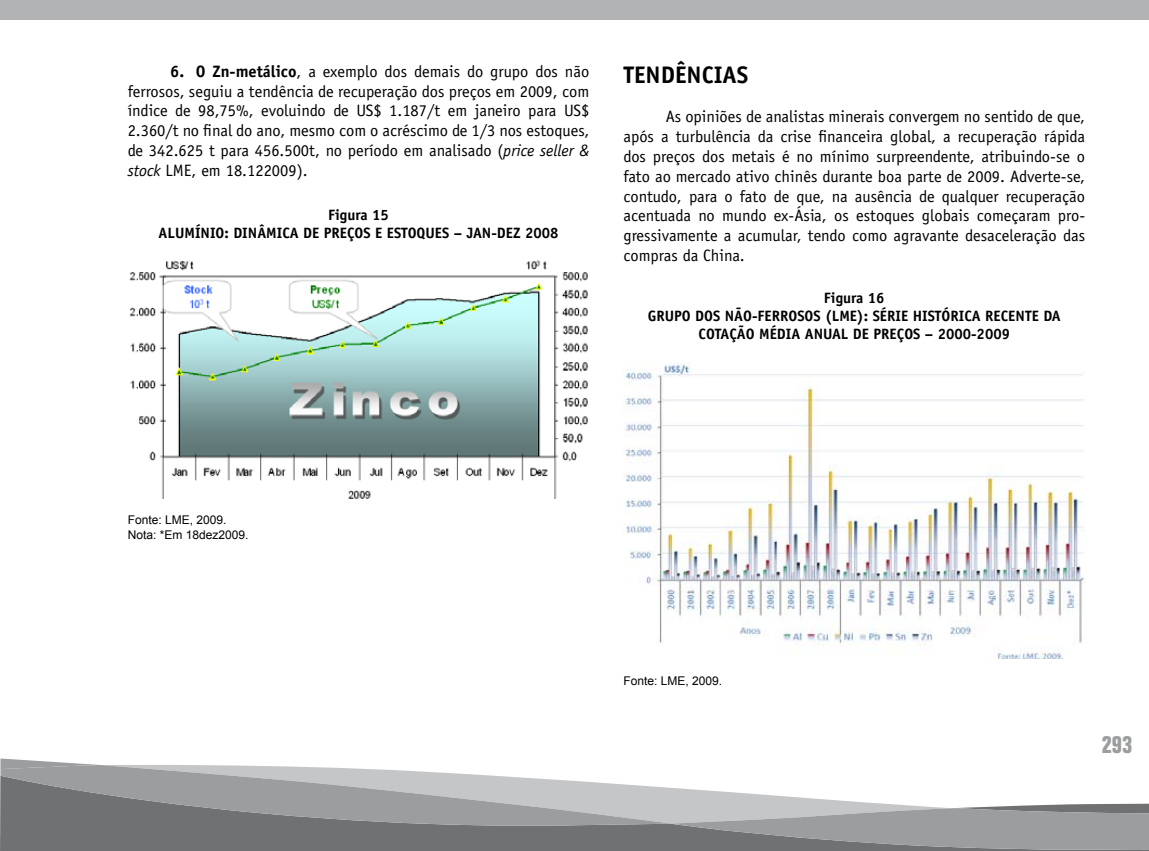
<style>
.page{position:relative;width:1149px;height:851px;background:#fff}
.page>*{position:absolute;margin:0;border:0;box-sizing:border-box;transform-origin:0 0}
.t1{font:700 24px "Officina Sans";color:#000}
.t2{font:700 condensed 24px "Folio";color:#9c9d9f}
.t3{font:16.5px/19.8px "Officina Sans";color:#000;text-align:justify}
.t4{font:700 15px/18px "Officina Sans";color:#000;text-align:center}
.t5{font:12px/14.4px "Arial";color:#000}
.s1{font-weight:700}
.s2{font-style:italic}
</style>
<div class="page">
<div style="left:102px;top:836px;width:568px;height:14px;background:#707173"></div>
<svg style="left:670px;top:787px;width:201px;height:16px"></svg>
<svg style="left:670px;top:803px;width:478px;height:47px;background:#9c9d9f"></svg>
<svg style="left:0;top:758px;width:102px;height:92px"></svg>
<svg style="left:0;top:764px;width:670px;height:72px;background:#a1a2a3"></svg>
<div style="left:0;top:0;width:1148px;height:19px;background:#b1b3b4"></div>
<img style="left:129px;top:260px;width:459px;height:239px">
<img style="left:623px;top:363px;width:461px;height:295px">
<p class="t3" style="left:128px;top:61px;width:463px;text-indent:43px"><span class="s1">6. O ZN-METÁLICO</span>, a exemplo dos demais do grupo dos não ferrosos, seguiu a tendência de recuperação dos preços em 2009, com índice de 98,75%, evoluindo de US$ 1.187/t em janeiro para US$ 2.360/t no final do ano, mesmo com o acréscimo de 1/3 nos estoques, de 342.625 t para 456.500t, no período em analisado (<span class="s2">price seller &amp; stock</span> LME, em 18.122009).</p>
<h1 class="t1" style="left:623px;top:60px;width:125px">TENDÊNCIAS</h1>
<p class="t3" style="left:623px;top:107px;width:463px;text-indent:43px">As opiniões de analistas minerais convergem no sentido de que, após a turbulência da crise financeira global, a recuperação rápida dos preços dos metais é no mínimo surpreendente, atribuindo-se o fato ao mercado ativo chinês durante boa parte de 2009. Adverte-se, contudo, para o fato de que, na ausência de qualquer recuperação acentuada no mundo ex-Ásia, os estoques globais começaram pro&shy;gressivamente a acumular, tendo como agravante desaceleração das compras da China.</p>
<p class="t4" style="left:159px;top:206px;width:401px">FIGURA 15<br>ALUMÍNIO: DINÂMICA DE PREÇOS E ESTOQUES – JAN-DEZ 2008</p>
<p class="t4" style="left:647px;top:289px;width:414px">FIGURA 16<br>GRUPO DOS NÃO-FERROSOS (LME): SÉRIE HISTÓRICA RECENTE DA<br>COTAÇÃO MÉDIA ANUAL DE PREÇOS – 2000-2009</p>
<p class="t5" style="left:128px;top:512px;width:122px">Fonte: LME, 2009.<br>Nota: *Em 18dez2009.</p>
<p class="t5" style="left:623px;top:674px;width:100px">Fonte: LME, 2009.</p>
<h1 class="t2" style="left:1101px;top:731px;width:32px">293</h1>
</div>
